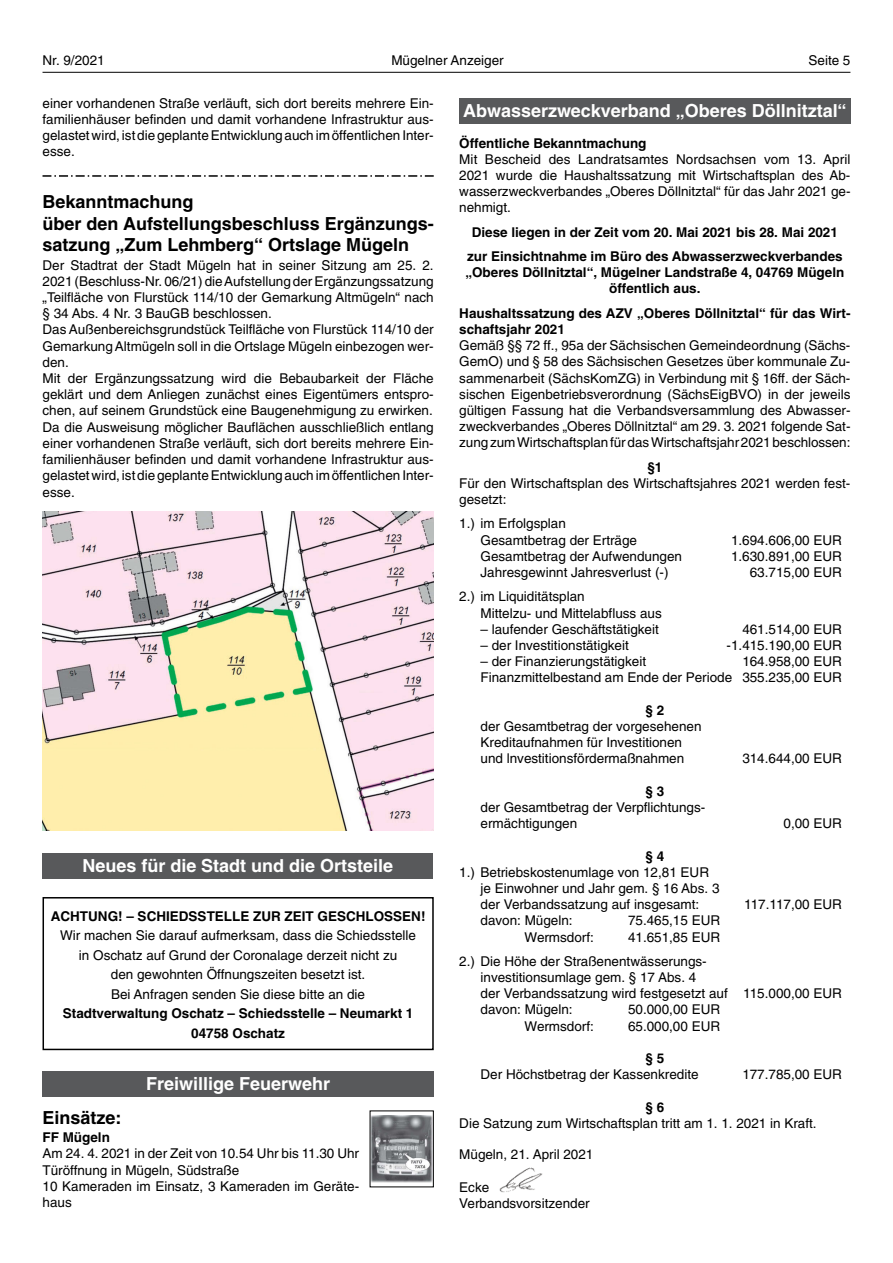
<style>
.page{position:relative;width:893px;height:1263px;background:#fff}
.page>*{position:absolute;margin:0;border:0;box-sizing:border-box;transform-origin:0 0}
.t1{font:700 18px/21.6px "Helvetica";color:#000}
.t2{font:700 18px "Helvetica";color:#fff}
.t3{font:13.5px/16.2px "Helvetica";color:#000}
.t4{font:700 13.5px/16.2px "Helvetica";color:#000;text-align:center}
</style>
<div class="page">
<hr style="left:43px;top:72px;width:807px;height:1px;background:#000">
<img style="left:43px;top:511px;width:391px;height:319px">
<svg style="left:43px;top:175px;width:391px;height:2px"></svg>
<div style="left:43px;top:1071px;width:391px;height:25px;background:#58595b"></div>
<img style="left:372px;top:1115px;width:60px;height:68px">
<div style="left:43px;top:853px;width:390px;height:26px;background:#58595b"></div>
<div style="left:43px;top:897px;width:391px;height:153px;border:2px solid #000"></div>
<div style="left:459px;top:98px;width:391px;height:25px;background:#58595b"></div>
<img style="left:499px;top:1167px;width:44px;height:26px">
<p class="t3" style="left:43px;top:54px;width:64px">Nr. 9/2021</p>
<p class="t3" style="left:391px;top:54px;width:114px">Mügelner Anzeiger</p>
<p class="t3" style="left:808px;top:54px;width:43px">Seite 5</p>
<p class="t3" style="left:43px;top:96px;width:393px;text-align:justify">einer vorhandenen Straße verläuft, sich dort bereits mehrere Ein&shy;familienhäuser befinden und damit vorhandene Infrastruktur aus&shy;gelastetwird,istdiegeplanteEntwicklungauchimöffentlichenInter&shy;esse.</p>
<h1 class="t1" style="left:43px;top:193px;width:393px">Bekanntmachung<br>über den Aufstellungsbeschluss Ergänzungs&shy;satzung „Zum Lehmberg“ Ortslage Mügeln</h1>
<p class="t3" style="left:43px;top:258px;width:393px">Der Stadtrat der Stadt Mügeln hat in seiner Sitzung am 25. 2.<br>2021 (Beschluss-Nr. 06/21) dieAufstellung der Ergänzungssatzung „Teilfläche von Flurstück 114/10 der Gemarkung Altmügeln“ nach § 34 Abs. 4 Nr. 3 BauGB beschlossen.<br>Das Außenbereichsgrundstück Teilfläche von Flurstück 114/10 der Gemarkung Altmügeln soll in die Ortslage Mügeln einbezogen wer&shy;den.<br>Mit der Ergänzungssatzung wird die Bebaubarkeit der Fläche geklärt und dem Anliegen zunächst eines Eigentümers entspro&shy;chen, auf seinem Grundstück eine Baugenehmigung zu erwirken.<br>Da die Ausweisung möglicher Bauflächen ausschließlich entlang einer vorhandenen Straße verläuft, sich dort bereits mehrere Ein&shy;familienhäuser befinden und damit vorhandene Infrastruktur aus&shy;gelastetwird,istdiegeplanteEntwicklungauchimöffentlichenInter&shy;esse.</p>
<h1 class="t2" style="left:82px;top:859px;width:312px">Neues für die Stadt und die Ortsteile</h1>
<p class="t4" style="left:51px;top:909px;width:376px">ACHTUNG! – SCHIEDSSTELLE ZUR ZEIT GESCHLOSSEN!</p>
<p class="t3" style="left:60px;top:927px;width:357px;line-height:19.5px;text-align:center">Wir machen Sie darauf aufmerksam, dass die Schiedsstelle in Oschatz auf Grund der Coronalage derzeit nicht zu<br>den gewohnten Öffnungszeiten besetzt ist.<br>Bei Anfragen senden Sie diese bitte an die</p>
<p class="t4" style="left:63px;top:1005px;width:352px;line-height:19.5px">Stadtverwaltung Oschatz – Schiedsstelle – Neumarkt 1<br>04758 Oschatz</p>
<h1 class="t2" style="left:146px;top:1077px;width:185px">Freiwillige Feuerwehr</h1>
<h1 class="t1" style="left:43px;top:1108px;width:80px">Einsätze:</h1>
<p class="t4" style="left:43px;top:1131px;width:69px">FF Mügeln</p>
<p class="t3" style="left:43px;top:1147px;width:318px">Am 24. 4. 2021 in der Zeit von 10.54 Uhr bis 11.30 Uhr Türöffnung in Mügeln, Südstraße<br>10 Kameraden im Einsatz, 3 Kameraden im Geräte&shy;haus</p>
<h1 class="t2" style="left:463px;top:104px;width:385px">Abwasserzweckverband „Oberes Döllnitztal“</h1>
<p class="t4" style="left:459px;top:136px;width:189px">Öffentliche Bekanntmachung</p>
<p class="t3" style="left:459px;top:152px;width:393px;text-align:justify">Mit Bescheid des Landratsamtes Nordsachsen vom 13. April 2021 wurde die Haushaltssatzung mit Wirtschaftsplan des Ab&shy;wasserzweckverbandes „Oberes Döllnitztal“ für das Jahr 2021 ge&shy;nehmigt.</p>
<p class="t4" style="left:467px;top:221px;width:377px;line-height:24.3px">Diese liegen in der Zeit vom 20. Mai 2021 bis 28. Mai 2021 zur Einsichtnahme im Büro des Abwasserzweckverbandes</p>
<p class="t4" style="left:465px;top:266px;width:380px">„Oberes Döllnitztal“, Mügelner Landstraße 4, 04769 Mügeln öffentlich aus.</p>
<p class="t4" style="left:459px;top:306px;width:393px;text-align:left">Haushaltssatzung des AZV „Oberes Döllnitztal“ für das Wirt&shy;schaftsjahr 2021</p>
<p class="t3" style="left:459px;top:339px;width:393px;text-align:justify">Gemäß §§ 72 ff., 95a der Sächsischen Gemeindeordnung (Sächs-GemO) und § 58 des Sächsischen Gesetzes über kommunale Zu&shy;sammenarbeit (SächsKomZG) in Verbindung mit § 16ff. der Säch&shy;sischen Eigenbetriebsverordnung (SächsEigBVO) in der jeweils gültigen Fassung hat die Verbandsversammlung des Abwasser&shy;zweckverbandes „Oberes Döllnitztal“ am 29. 3. 2021 folgende Sat&shy;zungzumWirtschaftsplanfürdasWirtschaftsjahr2021beschlossen:</p>
<p class="t4" style="left:647px;top:460px;width:16px">§1</p>
<p class="t3" style="left:459px;top:476px;width:393px">Für den Wirtschaftsplan des Wirtschaftsjahres 2021 werden fest&shy;gesetzt:</p>
<p class="t3" style="left:480px;top:517px;width:158px;text-indent:-21px">1.) im Erfolgsplan<br>Gesamtbetrag der Erträge</p>
<p class="t3" style="left:731px;top:533px;width:112px">1.694.606,00 EUR</p>
<p class="t3" style="left:480px;top:549px;width:203px">Gesamtbetrag der Aufwendungen</p>
<p class="t3" style="left:731px;top:549px;width:112px">1.630.891,00 EUR</p>
<p class="t3" style="left:480px;top:565px;width:190px">Jahresgewinnt Jahresverlust (-)</p>
<p class="t3" style="left:750px;top:565px;width:94px">63.715,00 EUR</p>
<p class="t3" style="left:481px;top:590px;width:183px;text-indent:-21px">2.) im Liquiditätsplan<br>Mittelzu- und Mittelabfluss aus</p>
<p class="t3" style="left:481px;top:622px;width:180px">– laufender Geschäftstätigkeit</p>
<p class="t3" style="left:742px;top:622px;width:101px">461.514,00 EUR</p>
<p class="t3" style="left:481px;top:638px;width:150px">– der Investitionstätigkeit</p>
<p class="t3" style="left:727px;top:638px;width:117px">-1.415.190,00 EUR</p>
<p class="t3" style="left:481px;top:654px;width:167px">– der Finanzierungstätigkeit</p>
<p class="t3" style="left:481px;top:654px;width:363px;text-align:right">164.958,00 EUR<br>Finanzmittelbestand am Ende der Periode 355.235,00 EUR</p>
<p class="t4" style="left:645px;top:703px;width:20px">§ 2</p>
<p class="t3" style="left:481px;top:719px;width:222px">der Gesamtbetrag der vorgesehenen<br>Kreditaufnahmen für Investitionen und lnvestitionsfördermaßnahmen</p>
<p class="t3" style="left:742px;top:752px;width:101px">314.644,00 EUR</p>
<p class="t4" style="left:645px;top:784px;width:20px">§ 3</p>
<p class="t3" style="left:481px;top:800px;width:226px">der Gesamtbetrag der Verpflichtungs&shy;ermächtigungen</p>
<p class="t4" style="left:645px;top:849px;width:20px">§ 4</p>
<p class="t3" style="left:481px;top:865px;width:240px;text-indent:-21px">1.) Betriebskostenumlage von 12,81 EUR je Einwohner und Jahr gem. § 16 Abs. 3 der Verbandssatzung auf insgesamt:</p>
<p class="t3" style="left:783px;top:816px;width:60px">0,00 EUR</p>
<p class="t3" style="left:744px;top:897px;width:99px">117.117,00 EUR</p>
<p class="t3" style="left:481px;top:914px;width:94px">davon: Mügeln:</p>
<p class="t3" style="left:628px;top:914px;width:94px">75.465,15 EUR</p>
<p class="t3" style="left:524px;top:930px;width:71px">Wermsdorf:</p>
<p class="t3" style="left:459px;top:926px;width:262px;line-height:24.3px;text-indent:169px">41.651,85 EUR<br>2.) Die Höhe der Straßenentwässerungs-</p>
<p class="t3" style="left:481px;top:970px;width:363px">investitionsumlage gem. § 17 Abs. 4<br>der Verbandssatzung wird festgesetzt auf 115.000,00 EUR davon: Mügeln:</p>
<p class="t3" style="left:628px;top:1003px;width:94px">50.000,00 EUR</p>
<p class="t3" style="left:524px;top:1019px;width:71px">Wermsdorf:</p>
<p class="t3" style="left:628px;top:1019px;width:94px">65.000,00 EUR</p>
<p class="t4" style="left:645px;top:1051px;width:20px">§ 5</p>
<p class="t3" style="left:481px;top:1068px;width:220px">Der Höchstbetrag der Kassenkredite</p>
<p class="t3" style="left:742px;top:1068px;width:101px">177.785,00 EUR</p>
<p class="t4" style="left:645px;top:1100px;width:20px">§ 6</p>
<p class="t3" style="left:459px;top:1116px;width:359px">Die Satzung zum Wirtschaftsplan tritt am 1. 1. 2021 in Kraft.</p>
<p class="t3" style="left:459px;top:1148px;width:136px">Mügeln, 21. April 2021</p>
<p class="t3" style="left:459px;top:1180px;width:132px">Ecke<br>Verbandsvorsitzender</p>
</div>
